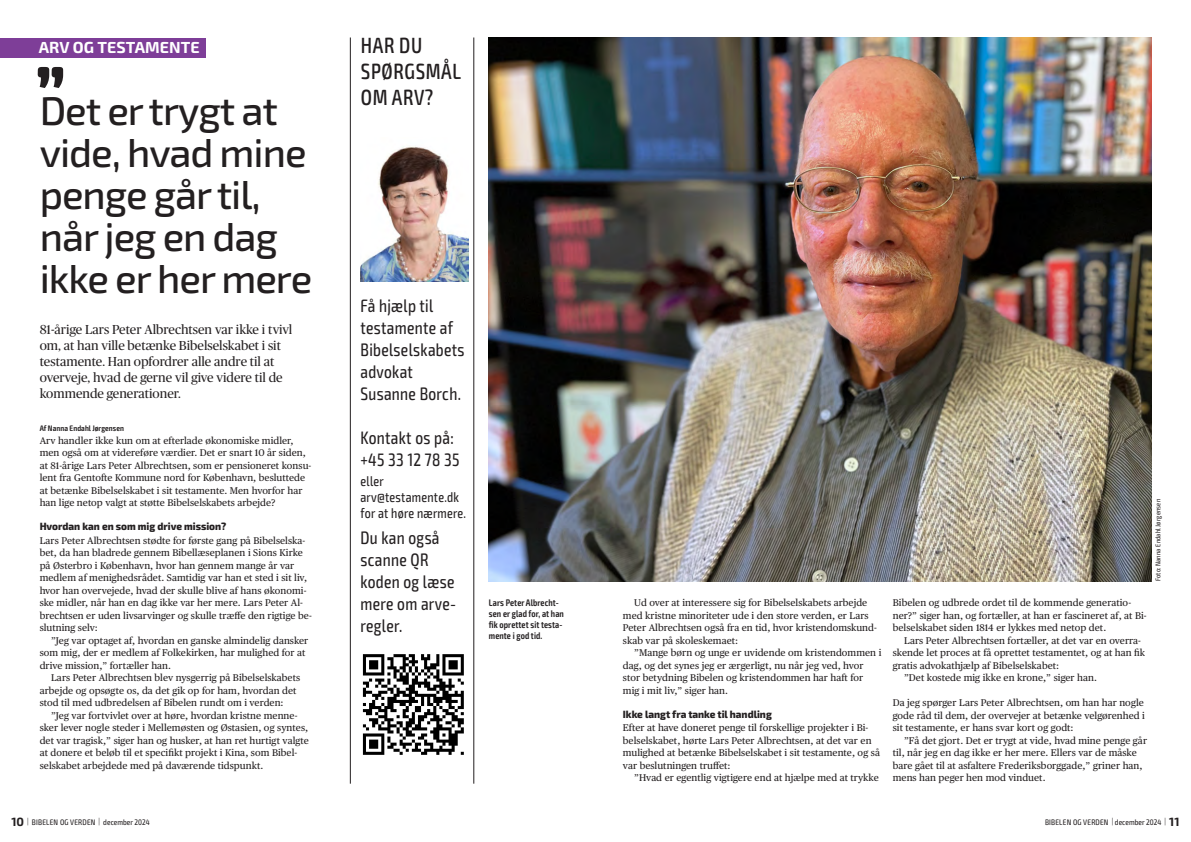
<style>
.page{position:relative;width:1191px;height:842px;background:#fff}
.page>*{position:absolute;margin:0;border:0;box-sizing:border-box;transform-origin:0 0}
.Rubrik{font:600 expanded 83.7px "Exo 2";color:#231f20;scale:1.1 1}
.Rubrik-2{font:500 40px/42px "Exo 2";letter-spacing:-.025em;color:#231f20}
.Faktatekst_billedtekst{font:500 condensed 22px/26px "Exo 2";letter-spacing:.03em;color:#231f20;scale:.94 1}
.Faktatekst_billedtekst-2{font:condensed 18px/22px "Exo 2";letter-spacing:.02em;color:#231f20;scale:.94 1}
.Brødtekst{font:700 16px "Exo 2";letter-spacing:.005em;color:#fff}
.Faktatekst_billedtekst-3{font:condensed 14px "Exo 2";letter-spacing:.02em;color:#231f20;scale:.94 1}
.Ny_indledning{font:13px/16px "Publico";color:#231f20}
.Mellemrubrik{font:800 10.5px "Exo 2";color:#231f20;scale:.94 1}
.Brødtekst-2{font:9.8px/12.5px "Publico Text";letter-spacing:.005em;color:#231f20}
.Brødtekst_u_indryk{font:9.8px/12.5px "Publico Text";letter-spacing:.005em;color:#231f20}
.Faktatekst_billedtekst-4{font:600 condensed 9.5px/11px "Exo 2";letter-spacing:.01em;color:#231f20;scale:.94 1}
.t1{font:condensed 8px "Exo 2";letter-spacing:.025em;color:#231f20}
.Byline{font:600 condensed 8px "Exo 2";letter-spacing:.01em;color:#231f20}
.Fotobyline{font:condensed 7px "Exo 2";letter-spacing:.025em;color:#231f20}
.s1{font-weight:700;font-stretch:normal;font-size:12px}
.s2{font-weight:300}
</style>
<div class="page">
<img style="left:489px;top:38px;width:662px;height:543px">
<img style="left:360px;top:146px;width:108px;height:135px">
<img style="left:362px;top:654px;width:102px;height:101px">
<hr style="left:350px;top:37px;width:1px;height:747px;background:#231f20">
<div style="left:0;top:38px;width:205px;height:19px;background:#7e3e98"></div>
<hr style="left:473px;top:37px;width:1px;height:747px;background:#231f20">
<p class="Brødtekst" style="left:39px;top:35px;width:162px">ARV OG TESTAMENTE</p>
<p class="Rubrik" style="left:32px;top:48px;width:36px">’’</p>
<p class="Rubrik-2" style="left:40px;top:88px;width:268px">Det er trygt at vide, hvad mine penge går til,</p>
<p class="Rubrik-2" style="left:40px;top:214px;width:274px">når jeg en dag ikke er her mere</p>
<p class="Ny_indledning" style="left:40px;top:321px;width:254px">81-årige Lars Peter Albrechtsen var ikke i tvivl om, at han ville betænke Bibelselskabet i sit testamente. Han opfordrer alle andre til at overveje, hvad de gerne vil give videre til de kommende generationer.</p>
<p class="Byline" style="left:40px;top:424px;width:86px">Af Nanna Endahl Jørgensen</p>
<p class="Brødtekst_u_indryk" style="left:40px;top:434px;width:273px">Arv handler ikke kun om at efterlade økonomiske midler, men også om at videreføre værdier. Det er snart 10 år siden, at 81-årige Lars Peter Albrechtsen, som er pensioneret konsu&shy;lent fra Gentofte Kommune nord for København, besluttede at betænke Bibelselskabet i sit testamente. Men hvorfor har han lige netop valgt at støtte Bibelselskabets arbejde?</p>
<p class="Mellemrubrik" style="left:40px;top:518px;width:200px">Hvordan kan en som mig drive mission?</p>
<p class="Brødtekst_u_indryk" style="left:40px;top:534px;width:274px">Lars Peter Albrechtsen stødte for første gang på Bibelselska&shy;bet, da han bladrede gennem Bibellæseplanen i Sions Kirke på Østerbro i København, hvor han gennem mange år var medlem af menighedsrådet. Samtidig var han et sted i sit liv, hvor han overvejede, hvad der skulle blive af hans økonomi&shy;ske midler, når han en dag ikke var her mere. Lars Peter Al&shy;brechtsen er uden livsarvinger og skulle træffe den rigtige be&shy;slutning selv:</p>
<p class="Brødtekst-2" style="left:40px;top:634px;width:270px;text-indent:11px">”Jeg var optaget af, hvordan en ganske almindelig dansker som mig, der er medlem af Folkekirken, har mulighed for at drive mission,” fortæller han.</p>
<p class="Brødtekst-2" style="left:40px;top:672px;width:262px;text-indent:11px">Lars Peter Albrechtsen blev nysgerrig på Bibelselskabets arbejde og opsøgte os, da det gik op for ham, hvordan det stod til med udbredelsen af Bibelen rundt om i verden:</p>
<p class="Brødtekst-2" style="left:40px;top:709px;width:271px;text-indent:11px">”Jeg var fortvivlet over at høre, hvordan kristne menne&shy;sker lever nogle steder i Mellemøsten og Østasien, og syntes, det var tragisk,” siger han og husker, at han ret hurtigt valgte at donere et beløb til et specifikt projekt i Kina, som Bibel&shy;selskabet arbejdede med på daværende tidspunkt.</p>
<p class="Faktatekst_billedtekst" style="left:361px;top:32px;width:108px">HAR DU<br>SPØRGSMÅL</p>
<p class="Faktatekst_billedtekst" style="left:361px;top:84px;width:79px">OM ARV?</p>
<p class="Faktatekst_billedtekst-2" style="left:360px;top:295px;width:112px">Få hjælp til testamente af<br>Bibelselskabets advokat<br>Susanne Borch.</p>
<p class="Faktatekst_billedtekst-2" style="left:360px;top:427px;width:101px">Kontakt os på:</p>
<p class="Faktatekst_billedtekst-2" style="left:360px;top:449px;width:107px">+45 33 12 78 35</p>
<p class="Faktatekst_billedtekst-3" style="left:360px;top:473px;width:26px">eller</p>
<p class="Faktatekst_billedtekst-3" style="left:360px;top:489px;width:106px">arv@testamente.dk</p>
<p class="Faktatekst_billedtekst-3" style="left:360px;top:505px;width:114px">for at høre nærmere.</p>
<p class="Faktatekst_billedtekst-2" style="left:360px;top:527px;width:103px">Du kan også scanne QR koden og læse mere om arve&shy;regler.</p>
<p class="Faktatekst_billedtekst-4" style="left:489px;top:598px;width:81px">Lars Peter Albrecht&shy;sen er glad for, at han fik oprettet sit testa&shy;mente i god tid.</p>
<p class="Brødtekst-2" style="left:623px;top:597px;width:255px;text-indent:11px">Ud over at interessere sig for Bibelselskabets arbejde med kristne minoriteter ude i den store verden, er Lars Peter Albrechtsen også fra en tid, hvor kristendomskund&shy;skab var på skoleskemaet:</p>
<p class="Brødtekst-2" style="left:623px;top:647px;width:260px;text-indent:11px">”Mange børn og unge er uvidende om kristendommen i dag, og det synes jeg er ærgerligt, nu når jeg ved, hvor stor betydning Bibelen og kristendommen har haft for mig i mit liv,” siger han.</p>
<p class="Mellemrubrik" style="left:623px;top:706px;width:160px">Ikke langt fra tanke til handling</p>
<p class="Brødtekst_u_indryk" style="left:623px;top:722px;width:259px">Efter at have doneret penge til forskellige projekter i Bi&shy;belselskabet, hørte Lars Peter Albrechtsen, at det var en mulighed at betænke Bibelselskabet i sit testamente, og så var beslutningen truffet:</p>
<p class="Brødtekst-2" style="left:634px;top:772px;width:246px">”Hvad er egentlig vigtigere end at hjælpe med at trykke</p>
<p class="Brødtekst-2" style="left:892px;top:597px;width:255px">Bibelen og udbrede ordet til de kommende generatio&shy;ner?” siger han, og fortæller, at han er fascineret af, at Bi&shy;belselskabet siden 1814 er lykkes med netop det.</p>
<p class="Brødtekst-2" style="left:892px;top:634px;width:254px;text-indent:11px">Lars Peter Albrechtsen fortæller, at det var en overra&shy;skende let proces at få oprettet testamentet, og at han fik gratis advokathjælp af Bibelselskabet:</p>
<p class="Brødtekst-2" style="left:904px;top:672px;width:194px">”Det kostede mig ikke en krone,” siger han.</p>
<p class="Brødtekst_u_indryk" style="left:892px;top:697px;width:254px;text-align:justify">Da jeg spørger Lars Peter Albrechtsen, om han har nogle gode råd til dem, der overvejer at betænke velgørenhed i sit testamente, er hans svar kort og godt:</p>
<p class="Brødtekst-2" style="left:892px;top:734px;width:256px;text-indent:11px">”Få det gjort. Det er trygt at vide, hvad mine penge går til, når jeg en dag ikke er her mere. Ellers var de måske bare gået til at asfaltere Frederiksborggade,” griner han, mens han peger hen mod vinduet.</p>
<p class="Fotobyline" style="left:1154px;top:581px;width:84px;rotate:-90deg">Foto: Nanna Endahl Jørgensen</p>
<p class="t1" style="left:11px;top:818px;width:140px"><span class="s1">10</span> <span class="s2">|</span> BIBELEN OG VERDEN <span class="s2">|</span> december 2024</p>
<p class="t1" style="left:1045px;top:818px;width:136px">BIBELEN OG VERDEN <span class="s2">|</span> december 2024 <span class="s2">|</span> <span class="s1">11</span></p>
</div>
